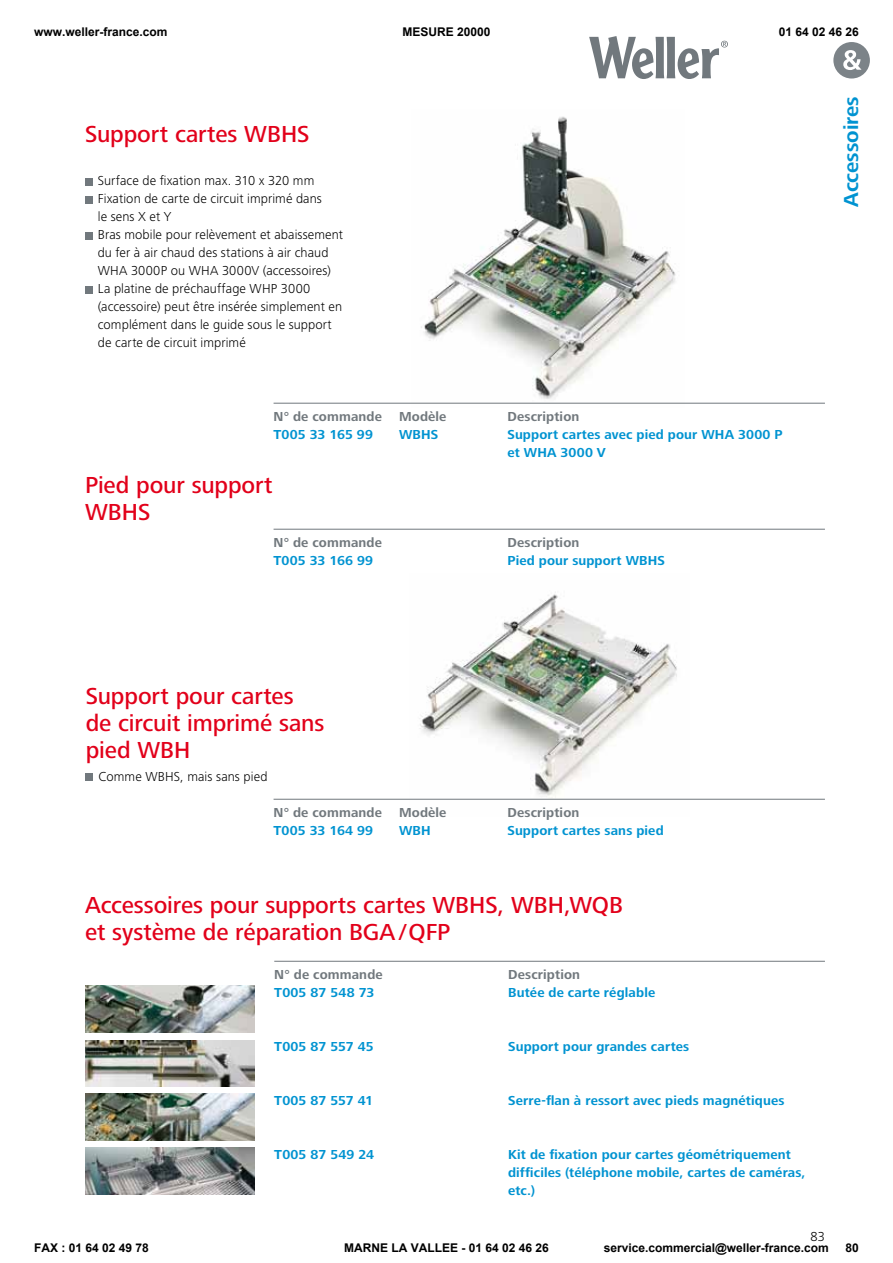
<style>
.page{position:relative;width:893px;height:1263px;background:#fff}
.page>*{position:absolute;margin:0;border:0;box-sizing:border-box;transform-origin:0 0}
.t1{font:500 24px/27px "Frutiger Next LT";letter-spacing:-.005em;color:#e2001a}
.t2{font:700 21px "Frutiger Next LT";letter-spacing:-.005em;color:#0093d1}
.t3{font:700 13.5px/18px "Frutiger Next LT";letter-spacing:.01em;color:#0093d1}
.t4{font:300 13.5px/18px "Frutiger Next LT";letter-spacing:.005em;color:#000}
.t5{font:700 13.5px "Frutiger Next LT";letter-spacing:.01em;color:#71787d}
.t6{font:700 12px "Arial";color:#000}
</style>
<div class="page">
<svg style="left:589px;top:36px;width:139px;height:43px"></svg>
<svg style="left:833px;top:42px;width:37px;height:37px"></svg>
<img style="left:409px;top:592px;width:280px;height:207px">
<img style="left:411px;top:116px;width:274px;height:287px">
<div style="left:86px;top:774px;width:7px;height:7px;background:#71787d"></div>
<hr style="left:274px;top:403px;width:551px;height:1px;background:#71787d">
<hr style="left:274px;top:529px;width:551px;height:1px;background:#71787d">
<hr style="left:274px;top:799px;width:551px;height:1px;background:#71787d">
<hr style="left:274px;top:961px;width:551px;height:1px;background:#71787d">
<img style="left:85px;top:1040px;width:170px;height:47px">
<img style="left:85px;top:986px;width:170px;height:46px">
<img style="left:85px;top:1094px;width:170px;height:46px">
<img style="left:85px;top:1147px;width:170px;height:47px">
<div style="left:85px;top:178px;width:7px;height:7px;background:#71787d"></div>
<div style="left:85px;top:196px;width:7px;height:7px;background:#71787d"></div>
<div style="left:85px;top:232px;width:7px;height:7px;background:#71787d"></div>
<div style="left:85px;top:286px;width:7px;height:7px;background:#71787d"></div>
<p class="t6" style="left:34px;top:24px;width:135px">www.weller-france.com</p>
<p class="t6" style="left:402px;top:24px;width:90px">MESURE 20000</p>
<p class="t6" style="left:779px;top:24px;width:82px">01 64 02 46 26</p>
<p class="t1" style="left:85px;top:120px;width:226px">Support cartes WBHS</p>
<p class="t4" style="left:98px;top:172px;width:247px">Surface de fixation max. 310 x 320 mm Fixation de carte de circuit imprimé dans<br>le sens X et Y<br>Bras mobile pour relèvement et abaissement du fer à air chaud des stations à air chaud WHA 3000P ou WHA 3000V (accessoires)<br>La platine de préchauffage WHP 3000 (accessoire) peut être insérée simplement en complément dans le guide sous le support de carte de circuit imprimé</p>
<p class="t5" style="left:274px;top:408px;width:110px">N° de commande</p>
<p class="t5" style="left:399px;top:408px;width:49px">Modèle</p>
<p class="t5" style="left:507px;top:408px;width:73px">Description</p>
<p class="t3" style="left:274px;top:425px;width:101px">T005 33 165 99</p>
<p class="t3" style="left:399px;top:425px;width:41px">WBHS</p>
<p class="t3" style="left:507px;top:425px;width:277px">Support cartes avec pied pour WHA 3000 P et WHA 3000 V</p>
<p class="t1" style="left:85px;top:472px;width:189px">Pied pour support<br>WBHS</p>
<p class="t5" style="left:274px;top:534px;width:110px">N° de commande</p>
<p class="t5" style="left:507px;top:534px;width:73px">Description</p>
<p class="t3" style="left:274px;top:551px;width:101px">T005 33 166 99</p>
<p class="t3" style="left:507px;top:551px;width:159px">Pied pour support WBHS</p>
<p class="t2" style="left:839px;top:207px;width:112px;rotate:-90deg">Accessoires</p>
<p class="t1" style="left:86px;top:683px;width:240px">Support pour cartes de circuit imprimé sans pied WBH</p>
<p class="t4" style="left:99px;top:767px;width:171px">Comme WBHS, mais sans pied</p>
<p class="t5" style="left:274px;top:804px;width:110px">N° de commande</p>
<p class="t5" style="left:399px;top:804px;width:49px">Modèle</p>
<p class="t5" style="left:507px;top:804px;width:73px">Description</p>
<p class="t3" style="left:274px;top:821px;width:101px">T005 33 164 99</p>
<p class="t3" style="left:399px;top:821px;width:33px">WBH</p>
<p class="t3" style="left:507px;top:821px;width:158px">Support cartes sans pied</p>
<p class="t1" style="left:85px;top:891px;width:539px">Accessoires pour supports cartes WBHS, WBH,WQB et système de réparation BGA /QFP</p>
<p class="t5" style="left:274px;top:966px;width:110px">N° de commande</p>
<p class="t5" style="left:508px;top:966px;width:73px">Description</p>
<p class="t3" style="left:274px;top:983px;width:102px">T005 87 548 73</p>
<p class="t3" style="left:508px;top:983px;width:149px">Butée de carte réglable</p>
<p class="t3" style="left:274px;top:1037px;width:101px">T005 87 557 45</p>
<p class="t3" style="left:508px;top:1037px;width:183px">Support pour grandes cartes</p>
<p class="t3" style="left:274px;top:1091px;width:100px">T005 87 557 41</p>
<p class="t3" style="left:508px;top:1091px;width:278px">Serre-flan à ressort avec pieds magnétiques</p>
<p class="t3" style="left:274px;top:1145px;width:101px">T005 87 549 24</p>
<p class="t3" style="left:508px;top:1145px;width:299px">Kit de fixation pour cartes géométriquement difficiles (téléphone mobile, cartes de caméras, etc.)</p>
<p class="t4" style="left:811px;top:1228px;width:16px">83</p>
<p class="t6" style="left:34px;top:1240px;width:116px">FAX : 01 64 02 49 78</p>
<p class="t6" style="left:344px;top:1240px;width:206px">MARNE LA VALLEE - 01 64 02 46 26</p>
<p class="t6" style="left:604px;top:1240px;width:227px">service.commercial@weller-france.com</p>
<p class="t6" style="left:846px;top:1240px;width:15px">80</p>
</div>
